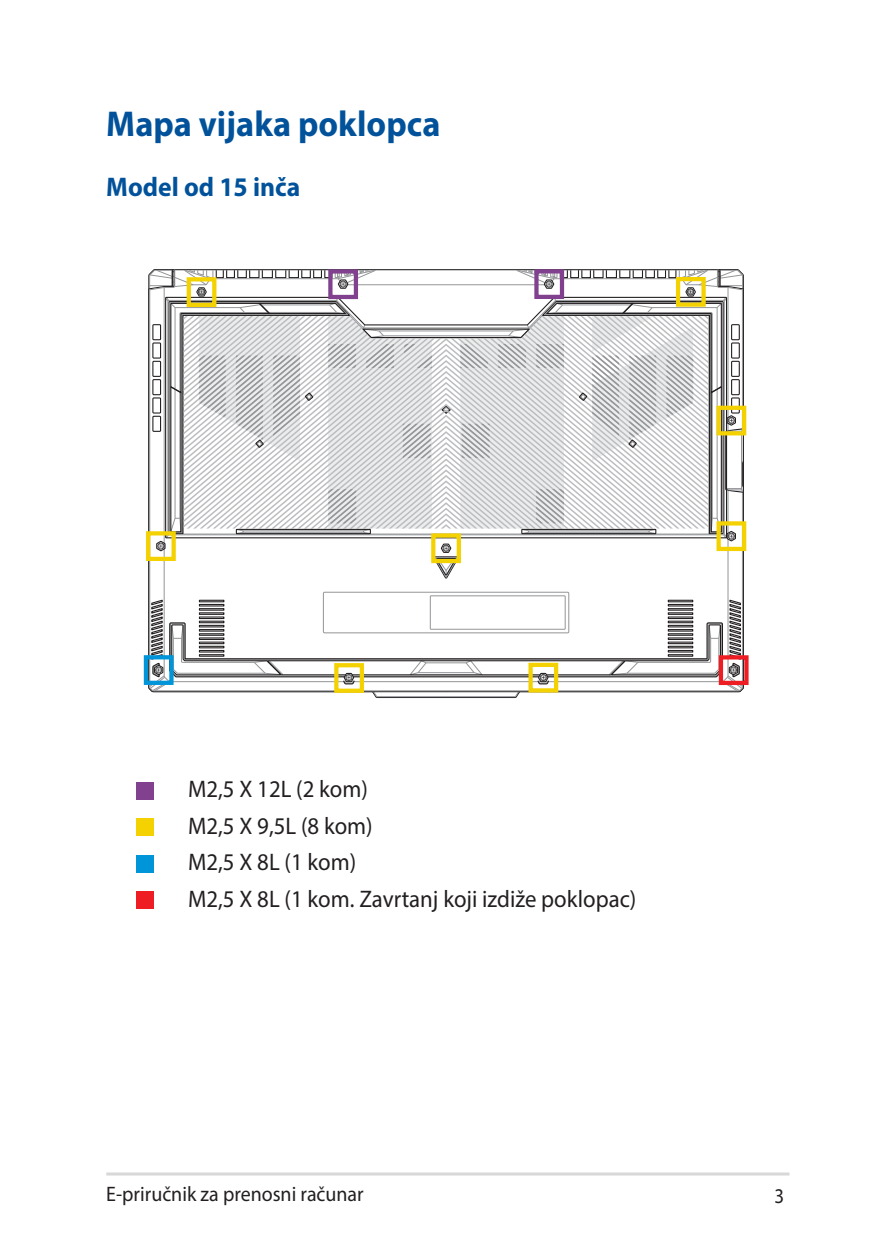
<style>
.page{position:relative;width:893px;height:1259px;background:#fff}
.page>*{position:absolute;margin:0;border:0;box-sizing:border-box;transform-origin:0 0}
.t1{font:700 36px "Myriad Pro";color:#01529a;scale:.95 1}
.t2{font:700 27px "Myriad Pro";color:#01529a;scale:.95 1}
.t3{font:24px/36.6px "Myriad Pro";color:#231f20;scale:.95 1}
.t4{font:21px "Myriad Pro";color:#231f20;scale:.95 1}
.t5{font:21px "Myriad Pro";color:#231f20;scale:.9 1}
</style>
<div class="page">
<hr style="left:106px;top:1172px;width:683px;height:3px;background:#d8d8d8">
<div style="left:137px;top:782px;width:17px;height:17px;background:#82418e"></div>
<div style="left:137px;top:818px;width:17px;height:17px;background:#f4d202"></div>
<div style="left:137px;top:855px;width:17px;height:17px;background:#0095d9"></div>
<div style="left:137px;top:891px;width:17px;height:17px;background:#ee1d23"></div>
<svg style="left:149px;top:599px;width:594px;height:93px"></svg>
<div style="left:323px;top:592px;width:246px;height:41px;border:1px solid #939598"></div>
<div style="left:430px;top:595px;width:136px;height:34px;border:1px solid #939598"></div>
<svg style="left:148px;top:269px;width:596px;height:310px"></svg>
<div style="left:719px;top:655px;width:30px;height:30px;border:4px solid #ee1d23"></div>
<div style="left:528px;top:663px;width:30px;height:29px;border:4px solid #f4d202"></div>
<div style="left:334px;top:663px;width:30px;height:30px;border:4px solid #f4d202"></div>
<div style="left:328px;top:269px;width:30px;height:30px;border:4px solid #82418e"></div>
<div style="left:534px;top:269px;width:30px;height:30px;border:4px solid #82418e"></div>
<div style="left:187px;top:277px;width:29px;height:30px;border:4px solid #f4d202"></div>
<div style="left:676px;top:277px;width:30px;height:30px;border:4px solid #f4d202"></div>
<div style="left:146px;top:531px;width:30px;height:30px;border:4px solid #f4d202"></div>
<div style="left:431px;top:533px;width:30px;height:30px;border:4px solid #f4d202"></div>
<div style="left:716px;top:406px;width:30px;height:29px;border:4px solid #f4d202"></div>
<div style="left:716px;top:521px;width:30px;height:30px;border:4px solid #f4d202"></div>
<div style="left:144px;top:655px;width:30px;height:30px;border:4px solid #0095d9"></div>
<h1 class="t1" style="left:106px;top:101px;width:353px">Mapa vijaka poklopca</h1>
<p class="t2" style="left:106px;top:169px;width:206px">Model od 15 inča</p>
<p class="t3" style="left:188px;top:770px;width:473px">M2,5 X 12L (2 kom)<br>M2,5 X 9,5L (8 kom)<br>M2,5 X 8L (1 kom)<br>M2,5 X 8L (1 kom. Zavrtanj koji izdiže poklopac)</p>
<p class="t4" style="left:106px;top:1180px;width:273px">E-priručnik za prenosni računar</p>
<p class="t5" style="left:775px;top:1182px;width:12px">3</p>
</div>
